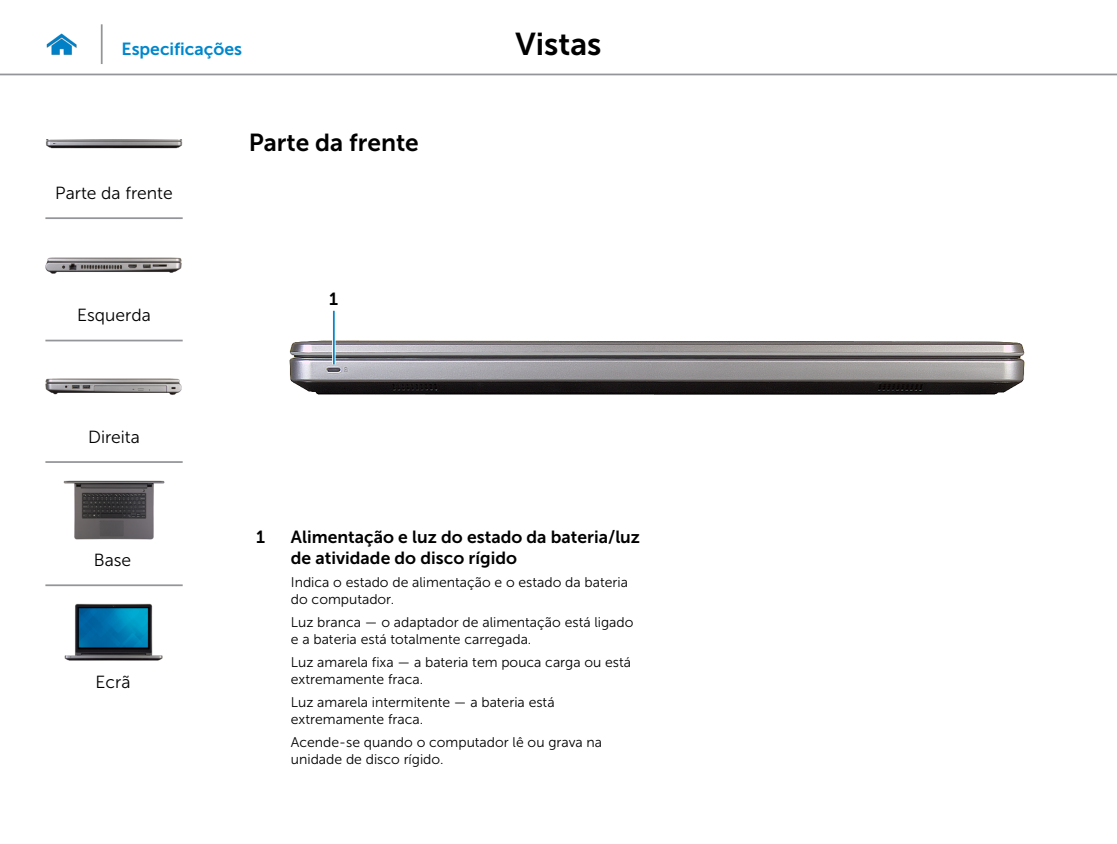
<style>
.page{position:relative;width:1117px;height:844px;background:#fff}
.page>*{position:absolute;margin:0;border:0;box-sizing:border-box;transform-origin:0 0}
.t1{font:31.5px "Museo Sans For Dell 700";color:#000}
.Head2{font:24.5px "Museo Sans For Dell 700";color:#000}
.Callout_Head{font:17.5px/21px "Museo Sans For Dell 700";color:#000}
.t2{font:17.5px "Museo Sans For Dell 300";color:#000}
.Hyperlink{font:17.5px "Museo Sans For Dell 700";color:#0087cc}
.Callout-L{font:17.5px "Museo Sans For Dell 700";color:#000}
.Callout_description{font:14px/17.5px "Museo Sans For Dell 300";color:#000}
</style>
<div class="page">
<hr style="left:0;top:74px;width:1116px;height:1px;background:#939598">
<img style="left:46px;top:33px;width:31px;height:23px">
<img style="left:289px;top:340px;width:736px;height:55px">
<hr style="left:332px;top:311px;width:3px;height:53px;background:#fff">
<hr style="left:333px;top:311px;width:1px;height:53px;background:#0087cc">
<hr style="left:101px;top:24px;width:2px;height:40px;background:#939598">
<img style="left:45px;top:139px;width:137px;height:10px">
<img style="left:45px;top:257px;width:137px;height:17px">
<img style="left:45px;top:378px;width:137px;height:17px">
<img style="left:64px;top:480px;width:100px;height:59px">
<img style="left:65px;top:603px;width:98px;height:56px">
<hr style="left:45px;top:217px;width:138px;height:2px;background:#939598">
<hr style="left:45px;top:339px;width:138px;height:2px;background:#939598">
<hr style="left:45px;top:461px;width:138px;height:2px;background:#939598">
<hr style="left:45px;top:584px;width:138px;height:2px;background:#939598">
<p class="Hyperlink" style="left:122px;top:39px;width:122px">Especificações</p>
<h1 class="t1" style="left:515px;top:26px;width:87px">Vistas</h1>
<p class="t2" style="left:55px;top:183px;width:119px">Parte da frente</p>
<p class="t2" style="left:77px;top:305px;width:75px">Esquerda</p>
<p class="t2" style="left:88px;top:428px;width:53px">Direita</p>
<p class="t2" style="left:94px;top:550px;width:39px">Base</p>
<p class="t2" style="left:96px;top:672px;width:36px">Ecrã</p>
<p class="Head2" style="left:249px;top:128px;width:172px">Parte da frente</p>
<p class="Callout-L" style="left:329px;top:289px;width:10px">1</p>
<p class="Callout_Head" style="left:256px;top:526px;width:10px">1</p>
<p class="Callout_Head" style="left:291px;top:526px;width:350px">Alimentação e luz do estado da bateria/luz de atividade do disco rígido</p>
<p class="Callout_description" style="left:291px;top:573px;width:338px">Indica o estado de alimentação e o estado da bateria do computador.</p>
<p class="Callout_description" style="left:291px;top:613px;width:344px">Luz branca — o adaptador de alimentação está ligado e a bateria está totalmente carregada.</p>
<p class="Callout_description" style="left:291px;top:653px;width:341px">Luz amarela fixa — a bateria tem pouca carga ou está extremamente fraca.</p>
<p class="Callout_description" style="left:291px;top:693px;width:265px">Luz amarela intermitente — a bateria está extremamente fraca.</p>
<p class="Callout_description" style="left:291px;top:733px;width:313px">Acende-se quando o computador lê ou grava na unidade de disco rígido.</p>
</div>
